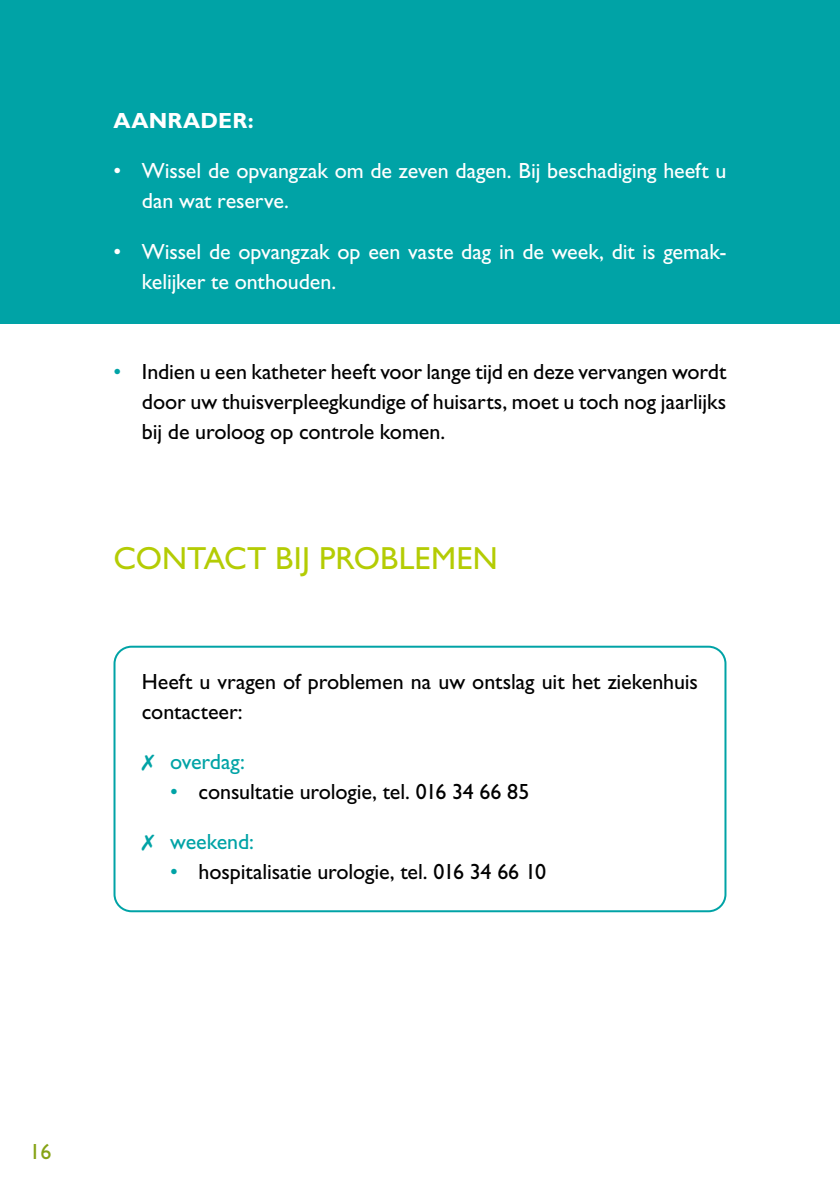
<style>
.page{position:relative;width:840px;height:1191px;background:#fff}
.page>*{position:absolute;margin:0;border:0;box-sizing:border-box;transform-origin:0 0}
.t1{font:32px "Gill Sans Std";letter-spacing:.005em;color:#b4cc04}
.t2{font:22px/30px "Gill Sans Std";letter-spacing:-.005em;color:#000;text-align:justify}
.t3{font:22px/30px "Gill Sans Std";letter-spacing:-.005em;color:#fff}
.t4{font:22px "Gill Sans Std";letter-spacing:-.005em;color:#00a3a6}
.t5{font:700 22px "Gill Sans Std";letter-spacing:.01em;color:#fff}
.t6{font:22px "Gill Sans Std";color:#86a315}
.s1{color:#00a3a6}
</style>
<div class="page">
<div style="left:0;top:0;width:839px;height:323px;background:#00a3a6"></div>
<div style="left:113px;top:645px;width:613px;height:267px;border:2px solid #00a3a6;border-radius:17px"></div>
<p class="t5" style="left:113px;top:108px;width:141px">AANRADER:</p>
<p class="t3" style="left:142px;top:156px;width:585px;text-indent:-28px">• Wissel de opvangzak om de zeven dagen. Bij beschadiging heeft u dan wat reserve.</p>
<p class="t3" style="left:142px;top:236px;width:585px;text-indent:-28px">• Wissel de opvangzak op een vaste dag in de week, dit is gemak&shy;kelijker te onthouden.</p>
<p class="t2" style="left:142px;top:356px;width:585px;text-indent:-28px"><span class="s1">•</span> Indien u een katheter heeft voor lange tijd en deze vervangen wordt door uw thuisverpleegkundige of huisarts, moet u toch nog jaarlijks bij de uroloog op controle komen.</p>
<h1 class="t1" style="left:113px;top:539px;width:385px">CONTACT BIJ PROBLEMEN</h1>
<p class="t2" style="left:142px;top:666px;width:557px">Heeft u vragen of problemen na uw ontslag uit het ziekenhuis contacteer:</p>
<p class="t4" style="left:142px;top:748px;width:104px">✗ overdag:</p>
<p class="t2" style="left:170px;top:776px;width:360px"><span class="s1">•</span> consultatie urologie, tel. 016 34 66 85</p>
<p class="t4" style="left:142px;top:828px;width:113px">✗ weekend:</p>
<p class="t2" style="left:170px;top:856px;width:377px"><span class="s1">•</span> hospitalisatie urologie, tel. 016 34 66 10</p>
<p class="t6" style="left:29px;top:1138px;width:23px">16</p>
</div>
